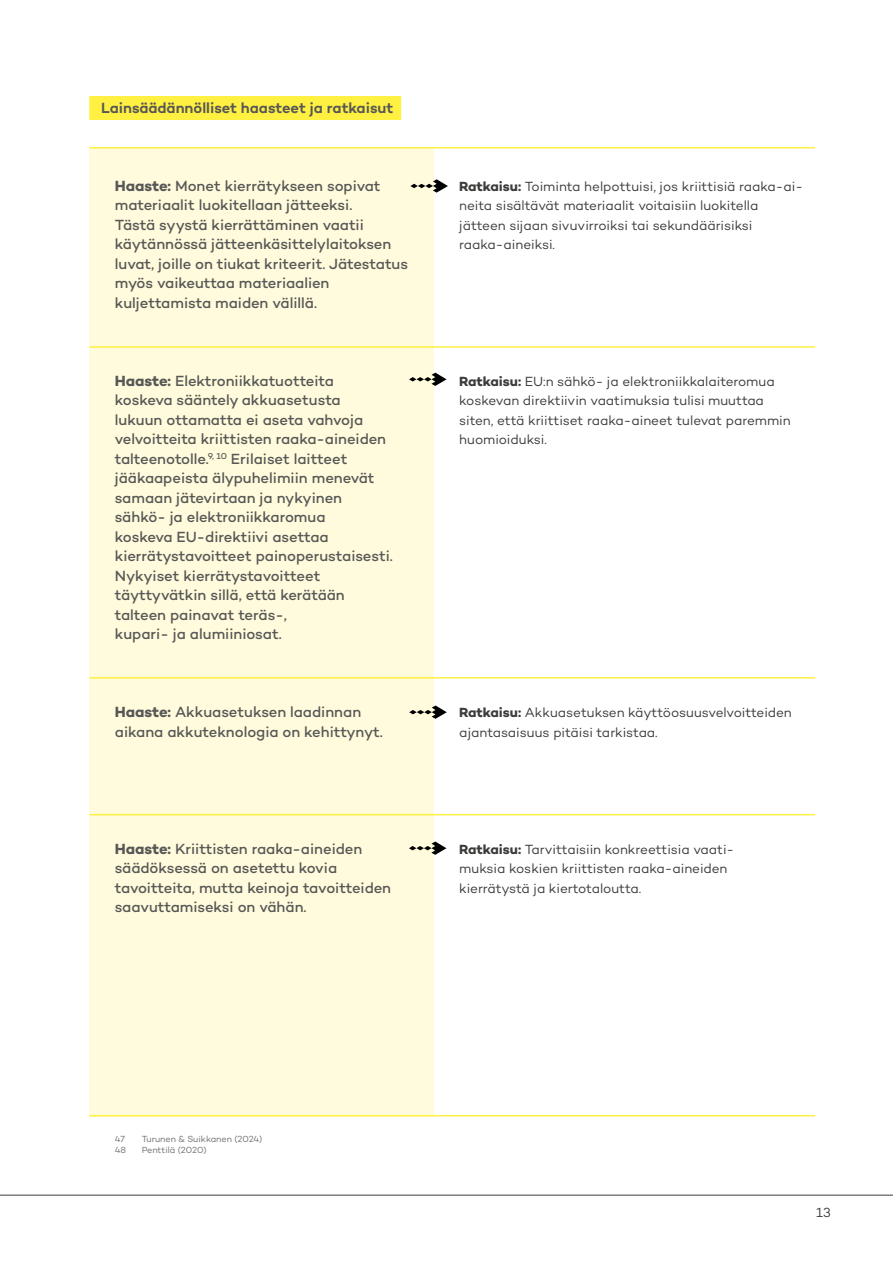
<style>
.page{position:relative;width:893px;height:1263px;background:#fff}
.page>*{position:absolute;margin:0;border:0;box-sizing:border-box;transform-origin:0 0}
.haaste{font:500 15px/19.5px "Campton";letter-spacing:-.005em;color:#575756}
.h3_taustaväri_3{font:600 15px "Campton";color:#575756}
.Pikkuinen_campton{font:13.5px/19.5px "Campton";letter-spacing:-.005em;color:#3c3c3b}
.Alaviite{font:9px "Campton";letter-spacing:-.005em;color:#706f6f}
.s1{font-weight:700}
</style>
<div class="page">
<hr style="left:0;top:1195px;width:893px;height:1px;background:#3c3c3b">
<div style="left:89px;top:147px;width:345px;height:969px;background:#fffbdc"></div>
<hr style="left:89px;top:147px;width:726px;height:1px;background:#fff042">
<hr style="left:89px;top:346px;width:726px;height:2px;background:#fff042">
<hr style="left:89px;top:677px;width:726px;height:1px;background:#fff042">
<hr style="left:89px;top:1115px;width:726px;height:1px;background:#fff042">
<hr style="left:89px;top:814px;width:726px;height:1px;background:#fff042">
<svg style="left:410px;top:179px;width:38px;height:14px"></svg>
<svg style="left:409px;top:373px;width:38px;height:13px"></svg>
<svg style="left:409px;top:705px;width:38px;height:14px"></svg>
<svg style="left:409px;top:841px;width:37px;height:14px"></svg>
<div style="left:89px;top:96px;width:312px;height:24px;background:#fff042"></div>
<p class="h3_taustaväri_3" style="left:101px;top:98px;width:294px">Lainsäädännölliset haasteet ja ratkaisut</p>
<p class="haaste" style="left:115px;top:175px;width:295px"><span class="s1">Haaste:</span> Monet kierrätykseen sopivat materiaalit luokitellaan jätteeksi.<br>Tästä syystä kierrättäminen vaatii käytännössä jätteenkäsittelylaitoksen luvat, joille on tiukat kriteerit. Jätestatus myös vaikeuttaa materiaalien kuljettamista maiden välillä.</p>
<p class="Pikkuinen_campton" style="left:459px;top:176px;width:345px"><span class="s1">Ratkaisu:</span> Toiminta helpottuisi, jos kriittisiä raaka-ai&shy;neita sisältävät materiaalit voitaisiin luokitella jätteen sijaan sivuvirroiksi tai sekundäärisiksi raaka-aineiksi.</p>
<p class="haaste" style="left:115px;top:370px;width:280px"><span class="s1">Haaste:</span> Elektroniikkatuotteita koskeva sääntely akkuasetusta<br>lukuun ottamatta ei aseta vahvoja velvoitteita kriittisten raaka-aineiden talteenotolle.<sup>9,</sup> <sup>10</sup> Erilaiset laitteet jääkaapeista älypuhelimiin menevät samaan jätevirtaan ja nykyinen sähkö- ja elektroniikkaromua<br>koskeva EU-direktiivi asettaa kierrätystavoitteet painoperustaisesti.<br>Nykyiset kierrätystavoitteet täyttyvätkin sillä, että kerätään talteen painavat teräs-,<br>kupari- ja alumiiniosat.</p>
<p class="Pikkuinen_campton" style="left:459px;top:371px;width:333px"><span class="s1">Ratkaisu:</span> EU:n sähkö- ja elektroniikkalaiteromua koskevan direktiivin vaatimuksia tulisi muuttaa siten, että kriittiset raaka-aineet tulevat paremmin huomioiduksi.</p>
<p class="haaste" style="left:115px;top:702px;width:270px"><span class="s1">Haaste:</span> Akkuasetuksen laadinnan aikana akkuteknologia on kehittynyt.</p>
<p class="Pikkuinen_campton" style="left:459px;top:702px;width:334px"><span class="s1">Ratkaisu:</span> Akkuasetuksen käyttöosuusvelvoitteiden ajantasaisuus pitäisi tarkistaa.</p>
<p class="haaste" style="left:115px;top:838px;width:278px"><span class="s1">Haaste:</span> Kriittisten raaka-aineiden säädöksessä on asetettu kovia tavoitteita, mutta keinoja tavoitteiden saavuttamiseksi on vähän.</p>
<p class="Pikkuinen_campton" style="left:459px;top:839px;width:276px"><span class="s1">Ratkaisu:</span> Tarvittaisiin konkreettisia vaati&shy;muksia koskien kriittisten raaka-aineiden kierrätystä ja kiertotaloutta.</p>
<p class="Alaviite" style="left:115px;top:1133px;width:12px">47</p>
<p class="Alaviite" style="left:142px;top:1133px;width:122px">Turunen &amp; Suikkanen (2024)</p>
<p class="Alaviite" style="left:115px;top:1144px;width:13px">48</p>
<p class="Alaviite" style="left:142px;top:1144px;width:66px">Penttilä (2020)</p>
<p class="Pikkuinen_campton" style="left:816px;top:1203px;width:16px">13</p>
</div>
